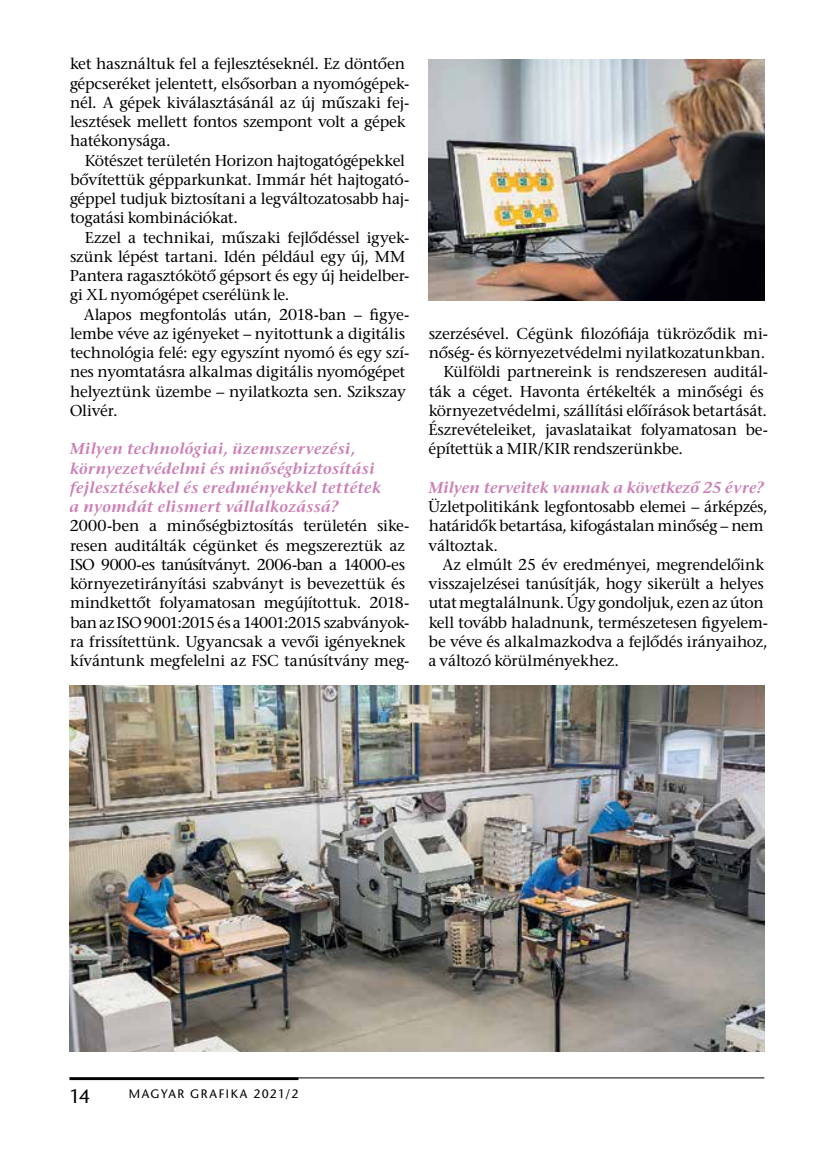
<style>
.page{position:relative;width:819px;height:1166px;background:#fff}
.page>*{position:absolute;margin:0;border:0;box-sizing:border-box;transform-origin:0 0}
.t1{font:19.25px "ITC Stone Sans";color:#000}
.t2{font:15.75px/19.2px "ITC Stone Serif";letter-spacing:-.015em;color:#000}
.t3{font:italic 600 15.75px/19.2px "ITC Stone Serif";letter-spacing:.02em;color:#cb7eb5}
.t4{font:italic 600 15.75px "ITC Stone Serif";color:#cb7eb5}
.t5{font:12.25px "ITC Stone Sans";letter-spacing:.12em;color:#000}
</style>
<div class="page">
<hr style="left:69px;top:1077px;width:695px;height:1px;background:#000">
<hr style="left:69px;top:1077px;width:229px;height:3px;background:#000">
<img style="left:69px;top:685px;width:695px;height:367px">
<img style="left:428px;top:60px;width:336px;height:240px">
<p class="t2" style="left:70px;top:57px;width:341px">ket használtuk fel a fejlesztéseknél. Ez döntően gépcseréket jelentett, elsősorban a nyomógépek&shy;nél. A gépek kiválasztásánál az új műszaki fej&shy;lesztések mellett fontos szempont volt a gépek hatékonysága.</p>
<p class="t2" style="left:70px;top:153px;width:341px;text-indent:15px">Kötészet területén Horizon hajtogatógépekkel bővítettük gépparkunkat. Immár hét hajtogató&shy;géppel tudjuk biztosítani a legváltozatosabb haj&shy;togatási kombinációkat.</p>
<p class="t2" style="left:70px;top:230px;width:341px;text-indent:15px">Ezzel a technikai, műszaki fejlődéssel igyek&shy;szünk lépést tartani. Idén például egy új, MM Pantera ragasztókötő gépsort és egy új heidelber&shy;gi XL nyomógépet cserélünk le.</p>
<p class="t2" style="left:70px;top:307px;width:341px;text-indent:14px">Alapos megfontolás után, 2018-ban – figye&shy;lembe véve az igényeket – nyitottunk a digitális technológia felé: egy egyszínt nyomó és egy szí&shy;nes nyomtatásra alkalmas digitális nyomógépet helyeztünk üzembe – nyilatkozta sen. Szikszay Olivér.</p>
<p class="t3" style="left:69px;top:441px;width:313px">Milyen technológiai, üzemszervezési, környezetvédelmi és minőségbiztosítási fejlesztésekkel és eredményekkel tettétek a nyomdát elismert vállalkozássá?</p>
<p class="t2" style="left:70px;top:518px;width:341px">2000-ben a minőségbiztosítás területén sike&shy;resen auditálták cégünket és megszereztük az ISO 9000-es tanúsítványt. 2006-ban a 14000-es környezetirányítási szabványt is bevezettük és mindkettőt folyamatosan megújítottuk. 2018- ban az ISO 9001:2015 és a 14001:2015 szabványok&shy;ra frissítettünk. Ugyancsak a vevői igényeknek kívántunk megfelelni az FSC tanúsítvány meg-</p>
<p class="t2" style="left:428px;top:326px;width:341px">szerzésével. Cégünk filozófiája tükröződik mi-</p>
<p class="t2" style="left:429px;top:345px;width:338px">nőség- és környezetvédelmi nyilatkozatunkban.</p>
<p class="t2" style="left:443px;top:364px;width:326px">Külföldi partnereink is rendszeresen auditál-</p>
<p class="t2" style="left:429px;top:384px;width:336px">ták a céget. Havonta értékelték a minőségi és</p>
<p class="t2" style="left:429px;top:403px;width:340px">környezetvédelmi, szállítási előírások betartását.</p>
<p class="t2" style="left:428px;top:422px;width:341px">Észrevételeiket, javaslataikat folyamatosan be-</p>
<p class="t2" style="left:428px;top:441px;width:256px">építettük a MIR/KIR rendszerünkbe.</p>
<p class="t4" style="left:428px;top:479px;width:337px">Milyen terveitek vannak a következő 25 évre?</p>
<p class="t2" style="left:428px;top:499px;width:341px">Üzletpolitikánk legfontosabb elemei – árképzés, határidők betartása, kifogástalan minőség – nem változtak.</p>
<p class="t2" style="left:428px;top:557px;width:341px;text-indent:14px">Az elmúlt 25 év eredményei, megrendelőink visszajelzései tanúsítják, hogy sikerült a helyes utat megtalálnunk. Úgy gondoljuk, ezen az úton kell tovább haladnunk, természetesen figyelem&shy;be véve és alkalmazkodva a fejlődés irányaihoz, a változó körülményekhez.</p>
<p class="t1" style="left:69px;top:1085px;width:22px">14</p>
<p class="t5" style="left:129px;top:1087px;width:171px">MAGYAR GRAFIKA 2021/2</p>
</div>
